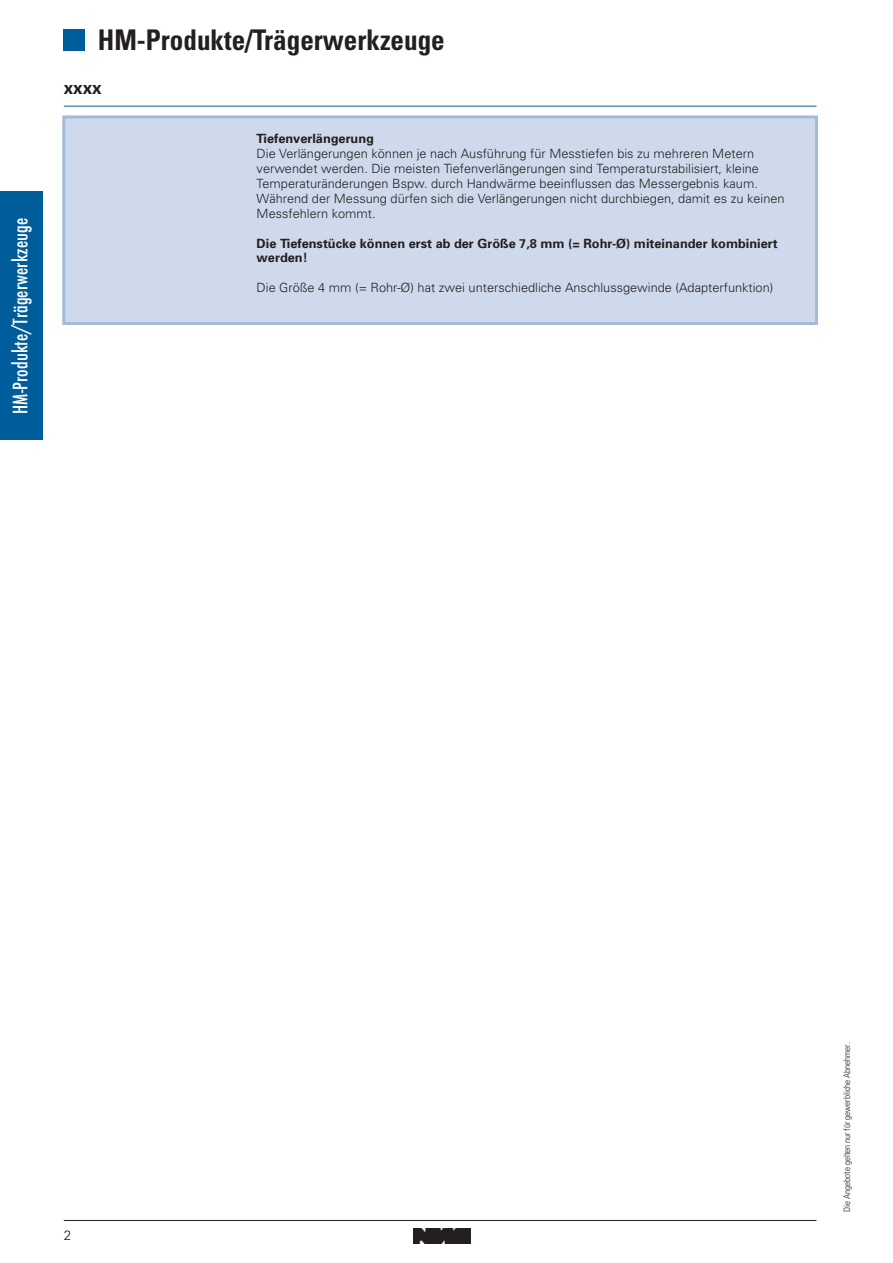
<style>
.page{position:relative;width:893px;height:1263px;background:#fff}
.page>*{position:absolute;margin:0;border:0;box-sizing:border-box;transform-origin:0 0}
.t1{font:700 condensed 28.5px "Univers";color:#231f20;scale:.95 1}
.t2{font:500 condensed 19.5px "Futura";letter-spacing:.005em;color:#fff}
.t3{font:700 18px "Univers";color:#231f20;scale:.95 1}
.t4{font:300 13.5px "Univers";color:#231f20}
.t5{font:300 12.75px/14.9px "Univers";color:#231f20}
.t6{font:700 12.75px/14.9px "Univers";color:#231f20}
.t7{font:300 condensed 9px "Univers";color:#231f20}
</style>
<div class="page">
<hr style="left:64px;top:1220px;width:752px;height:1px;background:#231f20">
<img style="left:414px;top:1229px;width:57px;height:14px">
<div style="left:64px;top:30px;width:21px;height:21px;background:#005d9c"></div>
<hr style="left:64px;top:106px;width:752px;height:1px;background:#005d9c">
<div style="left:0;top:191px;width:43px;height:249px;background:#005d9c"></div>
<div style="left:64px;top:117px;width:752px;height:207px;background:#cedaeb"></div>
<div style="left:62px;top:115px;width:756px;height:210px;border:3px solid #a3bada"></div>
<h2 class="t2" style="left:8px;top:414px;width:198px;rotate:-90deg">HM-Produkte/Trägerwerkzeuge</h2>
<h1 class="t1" style="left:98px;top:23px;width:367px">HM-Produkte/Trägerwerkzeuge</h1>
<h3 class="t3" style="left:64px;top:77px;width:42px">xxxx</h3>
<p class="t6" style="left:257px;top:131px;width:119px">Tiefenverlängerung</p>
<p class="t5" style="left:257px;top:146px;width:529px">Die Verlängerungen können je nach Ausführung für Messtiefen bis zu mehreren Metern verwendet werden. Die meisten Tiefenverlängerungen sind Temperaturstabilisiert, kleine Temperaturänderungen Bspw. durch Handwärme beeinflussen das Messergebnis kaum.<br>Während der Messung dürfen sich die Verlängerungen nicht durchbiegen, damit es zu keinen Messfehlern kommt.</p>
<p class="t6" style="left:257px;top:236px;width:523px">Die Tiefenstücke können erst ab der Größe 7,8 mm (= Rohr-Ø) miteinander kombiniert werden!</p>
<p class="t5" style="left:257px;top:280px;width:518px">Die Größe 4 mm (= Rohr-Ø) hat zwei unterschiedliche Anschlussgewinde (Adapterfunktion)</p>
<p class="t4" style="left:64px;top:1227px;width:9px">2</p>
<p class="t7" style="left:842px;top:1212px;width:171px;rotate:-90deg">Die Angebote gelten nur für gewerbliche Abnehmer.</p>
</div>
